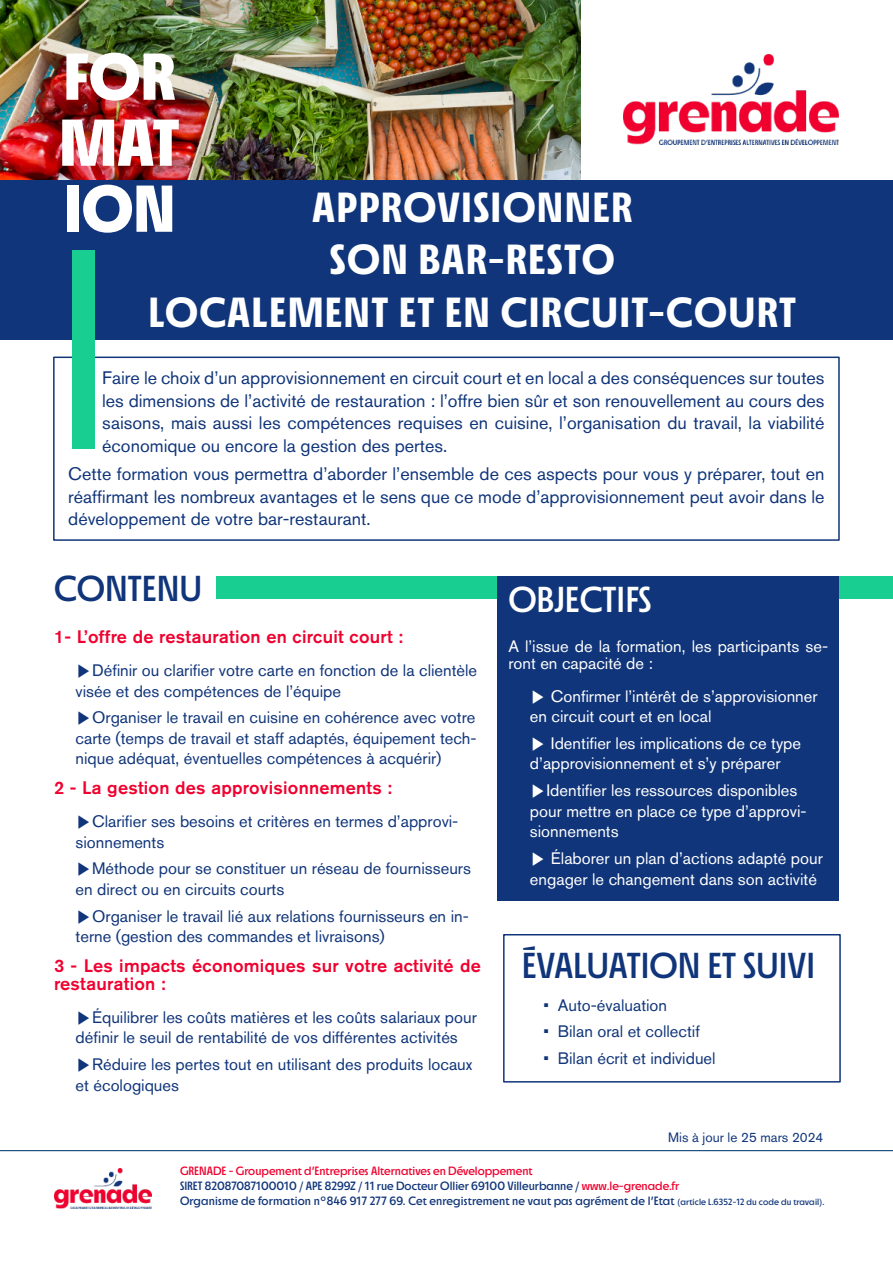
<style>
.page{position:relative;width:893px;height:1263px;background:#fff}
.page>*{position:absolute;margin:0;border:0;box-sizing:border-box;transform-origin:0 0}
.t1{font:700 66px/66px "Roba V0.3 Low";color:#fff;text-align:justify}
.t2{font:600 42px/52.5px "Roba V0.3 Low";letter-spacing:.03em;color:#fff;text-align:center}
.t3{font:36px "Roba V0.3 Low";color:#10357a}
.t4{font:36px "Roba V0.3 Low";color:#fff}
.t5{font:18px/22.5px "Akzidenz Grotesk Std";color:#10357a;text-align:justify}
.t6{font:500 18px/18px "Akzidenz Grotesk Std";letter-spacing:.015em;color:#f0002f}
.t7{font:16.5px/20.7px "Akzidenz Grotesk Std";color:#10357a}
.t8{font:16.5px/20.7px "Akzidenz Grotesk Std";color:#fff}
.t9{font:13.5px "Akzidenz Grotesk Std";color:#10357a}
.t10{font:12px/15px "Roba V0.3 Low";color:#10357a}
.s1{font-family:"Malgun Gothic"}
.s2{color:#f0002f}
.s3{font-size:9px}
</style>
<div class="page">
<div style="left:216px;top:576px;width:677px;height:23px;background:#18ce90"></div>
<div style="left:53px;top:357px;width:787px;height:184px;border:2px solid #10357a"></div>
<img style="left:0;top:0;width:580px;height:180px">
<div style="left:0;top:180px;width:893px;height:159px;background:#10357a"></div>
<hr style="left:0;top:1150px;width:893px;height:1px;background:#104476">
<img style="left:54px;top:1168px;width:97px;height:41px">
<img style="left:623px;top:54px;width:216px;height:90px">
<div style="left:72px;top:250px;width:23px;height:199px;background:#18ce90"></div>
<div style="left:498px;top:576px;width:341px;height:325px;background:#10357a"></div>
<div style="left:503px;top:934px;width:338px;height:148px;border:2px solid #10357a"></div>
<h1 class="t1" style="left:59px;top:50px;width:122px">FOR MAT ION</h1>
<h2 class="t2" style="left:148px;top:185px;width:649px">APPROVISIONNER<br>SON BAR-RESTO<br>LOCALEMENT ET EN CIRCUIT-COURT</h2>
<p class="t5" style="left:102px;top:369px;width:724px">Faire le choix d’un approvisionnement en circuit court et en local a des conséquences sur toutes les dimensions de l’activité de restauration : l’offre bien sûr et son renouvellement au cours des saisons, mais aussi les compétences requises en cuisine, l’organisation du travail, la viabilité économique ou encore la gestion des pertes.</p>
<p class="t5" style="left:68px;top:465px;width:758px">Cette formation vous permettra d’aborder l’ensemble de ces aspects pour vous y préparer, tout en réaffirmant les nombreux avantages et le sens que ce mode d’approvisionnement peut avoir dans le développement de votre bar-restaurant.</p>
<h3 class="t3" style="left:54px;top:576px;width:150px">CONTENU</h3>
<p class="t6" style="left:54px;top:630px;width:351px">1- L’offre de restauration en circuit court :</p>
<p class="t7" style="left:76px;top:661px;width:403px"><span class="s1">▶</span>Définir ou clarifier votre carte en fonction de la clientèle visée et des compétences de l’équipe</p>
<p class="t7" style="left:76px;top:709px;width:402px;text-align:justify"><span class="s1">▶</span>Organiser le travail en cuisine en cohérence avec votre carte (temps de travail et staff adaptés, équipement tech&shy;nique adéquat, éventuelles compétences à acquérir)</p>
<p class="t6" style="left:54px;top:781px;width:339px">2 - La gestion des approvisionnements :</p>
<p class="t7" style="left:76px;top:812px;width:384px"><span class="s1">▶</span>Clarifier ses besoins et critères en termes d’approvi&shy;sionnements</p>
<p class="t7" style="left:76px;top:860px;width:397px"><span class="s1">▶</span>Méthode pour se constituer un réseau de fournisseurs en direct ou en circuits courts</p>
<p class="t7" style="left:76px;top:907px;width:395px"><span class="s1">▶</span>Organiser le travail lié aux relations fournisseurs en in&shy;terne (gestion des commandes et livraisons)</p>
<p class="t6" style="left:54px;top:959px;width:428px">3 - Les impacts économiques sur votre activité de restauration :</p>
<p class="t7" style="left:76px;top:1008px;width:403px"><span class="s1">▶</span>Équilibrer les coûts matières et les coûts salariaux pour définir le seuil de rentabilité de vos différentes activités</p>
<p class="t7" style="left:76px;top:1055px;width:398px"><span class="s1">▶</span>Réduire les pertes tout en utilisant des produits locaux et écologiques</p>
<h3 class="t4" style="left:508px;top:587px;width:145px">OBJECTIFS</h3>
<p class="t8" style="left:508px;top:640px;width:321px;line-height:16.5px">A l’issue de la formation, les participants se&shy;ront en capacité de :</p>
<p class="t8" style="left:530px;top:687px;width:289px"><span class="s1">▶</span> Confirmer l’intérêt de s’approvisionner en circuit court et en local</p>
<p class="t8" style="left:530px;top:734px;width:273px"><span class="s1">▶</span> Identifier les implications de ce type d’approvisionnement et s’y préparer</p>
<p class="t8" style="left:530px;top:781px;width:278px"><span class="s1">▶</span>Identifier les ressources disponibles pour mettre en place ce type d’approvi&shy;sionnements</p>
<p class="t8" style="left:530px;top:849px;width:294px"><span class="s1">▶</span> Élaborer un plan d’actions adapté pour engager le changement dans son activité</p>
<h3 class="t3" style="left:522px;top:953px;width:295px">ÉVALUATION ET SUIVI</h3>
<p class="t7" style="left:543px;top:996px;width:125px">• Auto-évaluation</p>
<p class="t7" style="left:543px;top:1023px;width:158px">• Bilan oral et collectif</p>
<p class="t7" style="left:543px;top:1049px;width:174px">• Bilan écrit et individuel</p>
<p class="t9" style="left:668px;top:1131px;width:157px">Mis à jour le 25 mars 2024</p>
<p class="t10" style="left:180px;top:1164px;width:646px"><span class="s2">GRENADE - Groupement d’Entreprises Alternatives en Développement<br></span>SIRET 82087087100010 / APE 8299Z / 11 rue Docteur Ollier 69100 Villeurbanne / <span class="s2">www.le-grenade.fr<br></span>Organisme de formation n°846 917 277 69. Cet enregistrement ne vaut pas agrément de l’Etat <span class="s3">(article L.6352-12 du code du travail).</span></p>
</div>
